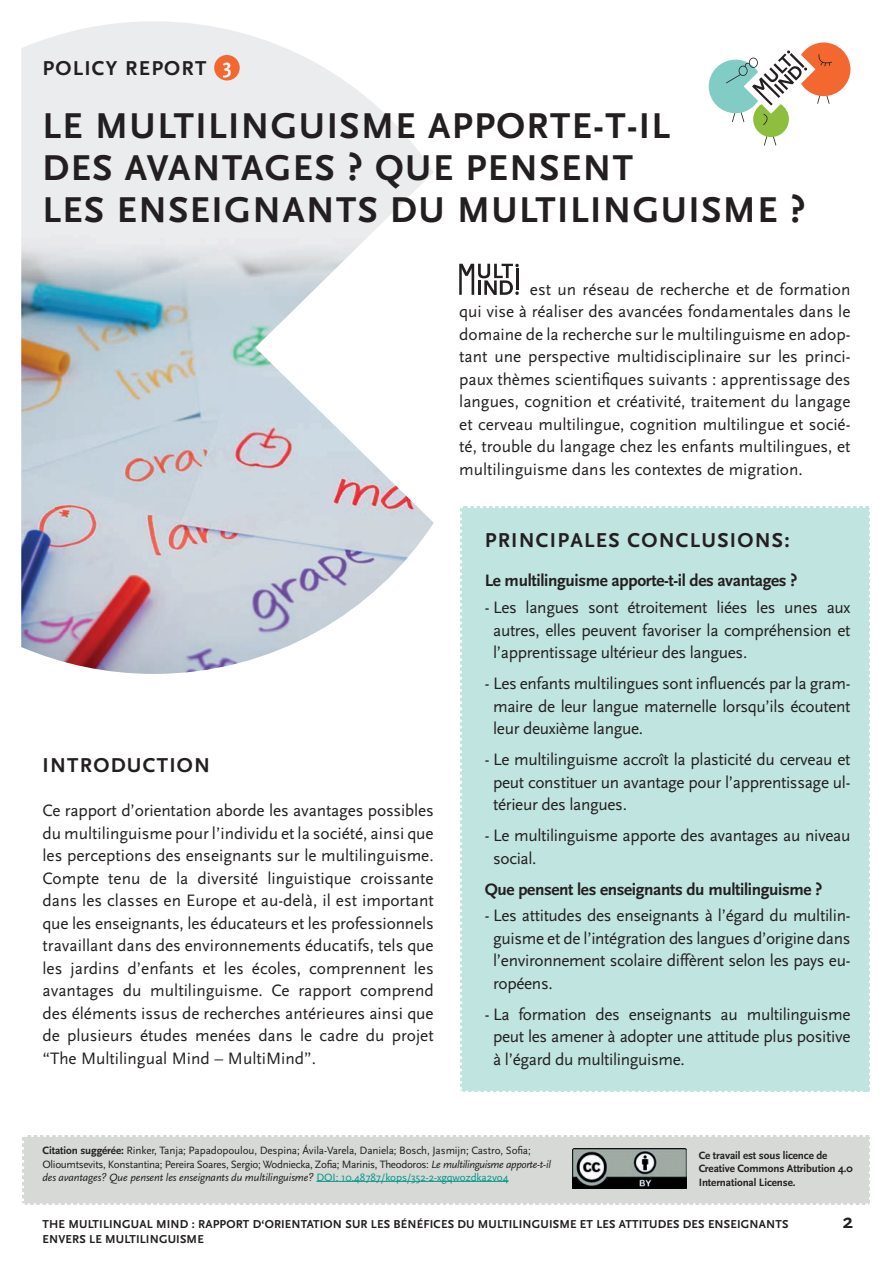
<style>
.page{position:relative;width:893px;height:1263px;background:#fff}
.page>*{position:absolute;margin:0;border:0;box-sizing:border-box;transform-origin:0 0}
.t1{font:700 37.5px/42px "Scala Sans";letter-spacing:.04em;color:#231f20}
.t2{font:700 21px "Scala Sans";letter-spacing:.06em;color:#231f20}
.t3{font:17.25px/22.5px "Scala Sans";letter-spacing:-.02em;color:#231f20;text-align:justify}
.t4{font:700 17.25px "Scala Sans";letter-spacing:-.02em;color:#231f20}
.t5{font:700 12px/15px "Scala Sans";letter-spacing:.015em;color:#231f20}
.t6{font:11.1px/13.5px "Scala Sans";letter-spacing:-.03em;color:#231f20}
.t7{font:700 11.1px/13.5px "Scala Sans";letter-spacing:-.01em;color:#231f20}
.s1{color:#fff}
.s2{font-weight:700}
.s3{font-style:italic}
.s4{color:#00968a}
</style>
<div class="page">
<img style="left:21px;top:21px;width:413px;height:653px">
<svg style="left:459px;top:264px;width:60px;height:31px"></svg>
<hr style="left:516px;top:269px;width:2px;height:21px;background:#231f20">
<svg style="left:709px;top:43px;width:141px;height:103px"></svg>
<div style="left:460px;top:506px;width:410px;height:586px;background:#c0e4df"></div>
<div style="left:22px;top:1135px;width:848px;height:70px;background:#d6d9d5"></div>
<img style="left:573px;top:1148px;width:113px;height:40px">
<div style="left:214px;top:55px;width:26px;height:25px;background:#f26830;border-radius:50%"></div>
<hr style="left:316px;top:1181px;width:193px;height:1px;background:#00968a">
<p class="t2" style="left:43px;top:56px;width:191px">POLICY REPORT <span class="s1">3</span></p>
<h1 class="t1" style="left:43px;top:106px;width:765px">LE MULTILINGUISME APPORTE-T-IL<br>DES AVANTAGES ? QUE PENSENT<br>LES ENSEIGNANTS DU MULTILINGUISME ?</h1>
<p class="t2" style="left:43px;top:754px;width:169px">INTRODUCTION</p>
<p class="t3" style="left:43px;top:799px;width:393px">Ce rapport d’orientation aborde les avantages possibles du multilinguisme pour l’individu et la société, ainsi que les perceptions des enseignants sur le multilinguisme.<br>Compte tenu de la diversité linguistique croissante dans les classes en Europe et au-delà, il est important que les enseignants, les éducateurs et les professionnels travaillant dans des environnements éducatifs, tels que les jardins d’enfants et les écoles, comprennent les avantages du multilinguisme. Ce rapport comprend des éléments issus de recherches antérieures ainsi que de plusieurs études menées dans le cadre du projet “The Multilingual Mind – MultiMind”.</p>
<p class="t3" style="left:459px;top:278px;width:393px;text-indent:71px">est un réseau de recherche et de formation qui vise à réaliser des avancées fondamentales dans le domaine de la recherche sur le multilinguisme en adop&shy;tant une perspective multidisciplinaire sur les princi&shy;paux thèmes scientifiques suivants : apprentissage des langues, cognition et créativité, traitement du langage et cerveau multilingue, cognition multilingue et socié&shy;té, trouble du langage chez les enfants multilingues, et multilinguisme dans les contextes de migration.</p>
<p class="t2" style="left:485px;top:529px;width:306px">PRINCIPALES CONCLUSIONS:</p>
<p class="t4" style="left:485px;top:572px;width:314px">Le multilinguisme apporte-t-il des avantages ?</p>
<p class="t3" style="left:493px;top:597px;width:359px;text-indent:-8px">- Les langues sont étroitement liées les unes aux autres, elles peuvent favoriser la compréhension et l’apprentissage ultérieur des langues.</p>
<p class="t3" style="left:493px;top:673px;width:359px;text-indent:-8px">- Les enfants multilingues sont influencés par la gram&shy;maire de leur langue maternelle lorsqu’ils écoutent leur deuxième langue.</p>
<p class="t3" style="left:493px;top:749px;width:359px;text-indent:-8px">- Le multilinguisme accroît la plasticité du cerveau et peut constituer un avantage pour l’apprentissage ul&shy;térieur des langues.</p>
<p class="t3" style="left:493px;top:825px;width:359px;text-indent:-8px">- Le multilinguisme apporte des avantages au niveau social.</p>
<p class="t4" style="left:485px;top:880px;width:339px">Que pensent les enseignants du multilinguisme ?</p>
<p class="t3" style="left:493px;top:905px;width:359px;text-indent:-8px">- Les attitudes des enseignants à l’égard du multilin&shy;guisme et de l’intégration des langues d’origine dans l’environnement scolaire diffèrent selon les pays eu&shy;ropéens.</p>
<p class="t3" style="left:493px;top:1003px;width:359px;text-indent:-8px">- La formation des enseignants au multilinguisme peut les amener à adopter une attitude plus positive à l’égard du multilinguisme.</p>
<p class="t6" style="left:43px;top:1144px;width:510px"><span class="s2">Citation suggérée:</span> Rinker, Tanja; Papadopoulou, Despina; Ávila-Varela, Daniela; Bosch, Jasmijn; Castro, Sofia;<br>Olioumtsevits, Konstantina; Pereira Soares, Sergio; Wodniecka, Zofia; Marinis, Theodoros: <span class="s3">Le multilinguisme apporte-t-il des avantages? Que pensent les enseignants du multilinguisme?</span> <span class="s4">DOI: 10.48787/kops/352-2-xgqwozdka2vo4</span></p>
<p class="t7" style="left:699px;top:1149px;width:155px">Ce travail est sous licence de<br>Creative Commons Attribution 4.0<br>International License.</p>
<p class="t5" style="left:43px;top:1217px;width:747px">THE MULTILINGUAL MIND : RAPPORT D‘ORIENTATION SUR LES BÉNÉFICES DU MULTILINGUISME ET LES ATTITUDES DES ENSEIGNANTS<br>ENVERS LE MULTILINGUISME</p>
<p class="t2" style="left:843px;top:1210px;width:12px">2</p>
</div>
